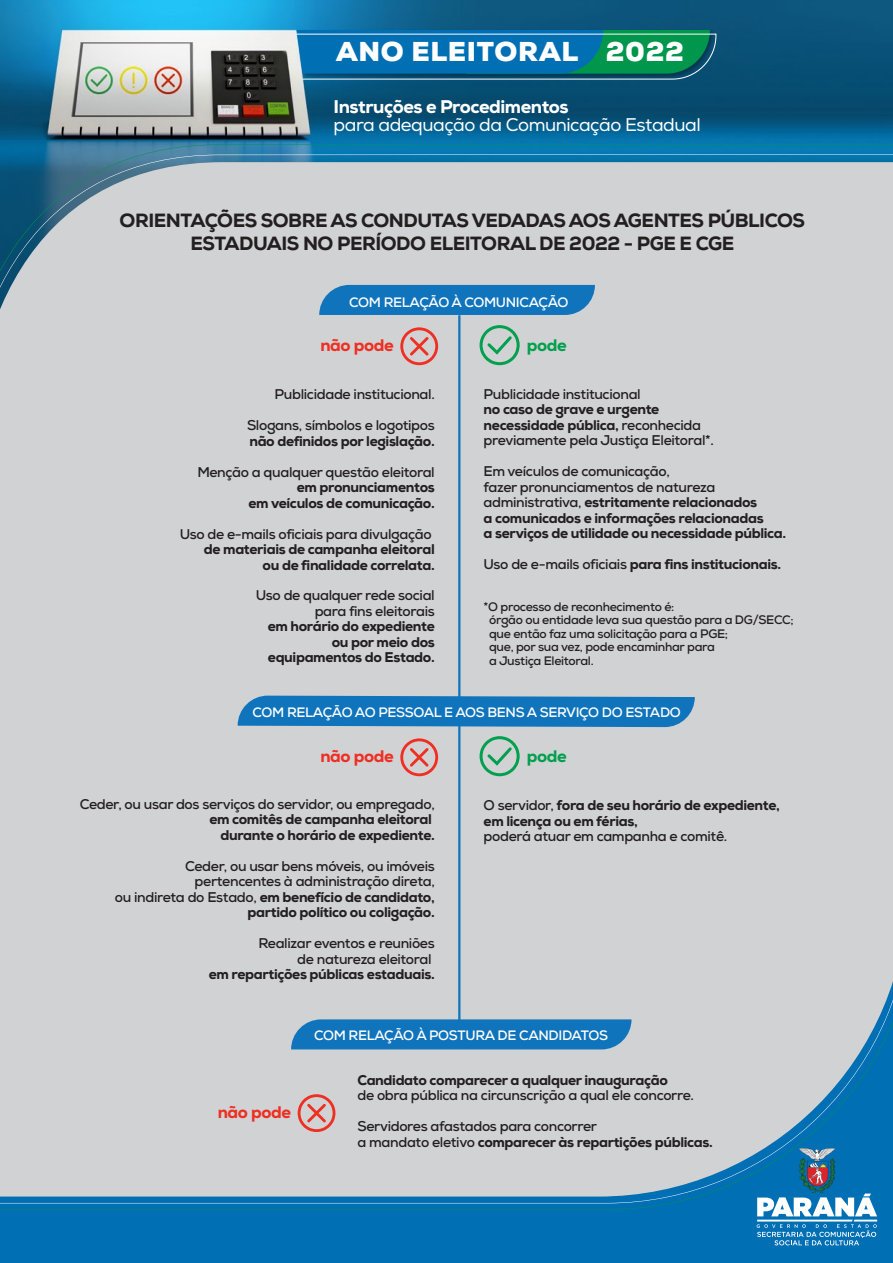
<style>
.page{position:relative;width:893px;height:1263px;background:#fff}
.page>*{position:absolute;margin:0;border:0;box-sizing:border-box;transform-origin:0 0}
.t1{font:900 27.3px "Nexa";letter-spacing:.025em;color:#fff}
.t2{font:800 19.05px/23.1px "Nexa";letter-spacing:-.025em;color:#231f20;text-align:center}
.t3{font:18.3px "Nexa";letter-spacing:-.025em;color:#fff}
.t4{font:800 18.3px "Nexa";letter-spacing:-.025em;color:#fff}
.t5{font:800 16.65px "Nexa";letter-spacing:-.025em;color:#ee2f22}
.t6{font:800 16.65px "Nexa";letter-spacing:-.025em;color:#00a04e}
.t7{font:800 14.1px/15.5px "Nexa";letter-spacing:-.025em;color:#231f20;text-align:right}
.t8{font:700 14.1px/15.5px "Nexa";letter-spacing:-.025em;color:#231f20;text-align:right}
.t9{font:700 13.65px "Nexa";letter-spacing:-.025em;color:#fff}
.t10{font:700 12.3px/13.5px "Nexa";letter-spacing:-.025em;color:#231f20}
.s1{font-weight:800}
.s2{font-weight:700}
</style>
<div class="page">
<img style="left:0;top:0;width:691px;height:144px">
<img style="left:691px;top:0;width:202px;height:144px">
<div style="left:0;top:424px;width:893px;height:839px;background:#006fb3"></div>
<img style="left:294px;top:27px;width:423px;height:54px">
<svg style="left:296px;top:30px;width:420px;height:49px;background:#0b7895"></svg>
<div style="left:0;top:154px;width:893px;height:1049px;background:#d1d2d4"></div>
<svg style="left:757px;top:1148px;width:120px;height:97px"></svg>
<svg style="left:480px;top:325px;width:40px;height:40px;background:#96c3ae"></svg>
<svg style="left:400px;top:327px;width:38px;height:38px"></svg>
<svg style="left:480px;top:736px;width:40px;height:40px;background:#96c3ae"></svg>
<svg style="left:400px;top:738px;width:38px;height:38px"></svg>
<svg style="left:298px;top:1094px;width:37px;height:38px"></svg>
<hr style="left:458px;top:315px;width:2px;height:716px;background:#1074bc">
<div style="left:319px;top:285px;width:276px;height:30px;background:#1074bc"></div>
<svg style="left:238px;top:696px;width:457px;height:31px"></svg>
<svg style="left:291px;top:1019px;width:340px;height:30px"></svg>
<h1 class="t1" style="left:336px;top:34px;width:350px">ANO ELEITORAL 2022</h1>
<p class="t4" style="left:334px;top:95px;width:237px">Instruções e Procedimentos</p>
<p class="t3" style="left:334px;top:113px;width:369px">para adequação da Comunicação Estadual</p>
<h2 class="t2" style="left:120px;top:209px;width:687px">ORIENTAÇÕES SOBRE AS CONDUTAS VEDADAS AOS AGENTES PÚBLICOS<br>ESTADUAIS NO PERÍODO ELEITORAL DE 2022 - PGE E CGE</h2>
<p class="t9" style="left:349px;top:293px;width:221px">COM RELAÇÃO À COMUNICAÇÃO</p>
<p class="t5" style="left:320px;top:335px;width:75px">não pode</p>
<p class="t6" style="left:527px;top:335px;width:41px">pode</p>
<p class="t8" style="left:247px;top:379px;width:189px;line-height:30.9px">Publicidade institucional.<br>Slogans, símbolos e logotipos</p>
<p class="t7" style="left:249px;top:433px;width:187px">não definidos por legislação.</p>
<p class="t8" style="left:197px;top:464px;width:239px">Menção a qualquer questão eleitoral</p>
<p class="t7" style="left:249px;top:480px;width:188px">em pronunciamentos<br>em veículos de comunicação.</p>
<p class="t8" style="left:180px;top:526px;width:253px">Uso de e-mails oficiais para divulgação</p>
<p class="t7" style="left:204px;top:541px;width:232px">de materiais de campanha eleitoral ou de finalidade correlata.</p>
<p class="t8" style="left:256px;top:588px;width:180px">Uso de qualquer rede social para fins eleitorais</p>
<p class="t7" style="left:268px;top:619px;width:169px">em horário do expediente ou por meio dos equipamentos do Estado.</p>
<p class="t8" style="left:484px;top:386px;width:159px">Publicidade institucional</p>
<p class="t8" style="left:484px;top:402px;width:232px;text-align:left"><span class="s1">no caso de grave e urgente necessidade pública,</span> reconhecida previamente pela Justiça Eleitoral*.</p>
<p class="t7" style="left:484px;top:464px;width:304px;text-align:left"><span class="s2">Em veículos de comunicação,<br>fazer pronunciamentos de natureza administrativa,</span> estritamente relacionados<br>a comunicados e informações relacionadas<br>a serviços de utilidade ou necessidade pública.</p>
<p class="t7" style="left:484px;top:557px;width:299px"><span class="s2">Uso de e-mails oficiais</span> para fins institucionais.</p>
<p class="t10" style="left:489px;top:599px;width:306px;text-indent:-6px">*O processo de reconhecimento é:<br>órgão ou entidade leva sua questão para a DG/SECC; que então faz uma solicitação para a PGE;<br>que, por sua vez, pode encaminhar para<br>a Justiça Eleitoral.</p>
<p class="t9" style="left:253px;top:704px;width:430px">COM RELAÇÃO AO PESSOAL E AOS BENS A SERVIÇO DO ESTADO</p>
<p class="t5" style="left:320px;top:746px;width:75px">não pode</p>
<p class="t6" style="left:527px;top:746px;width:41px">pode</p>
<p class="t8" style="left:80px;top:796px;width:357px">Ceder, ou usar dos serviços do servidor, ou empregado,</p>
<p class="t7" style="left:209px;top:812px;width:227px">em comitês de campanha eleitoral durante o horário de expediente.</p>
<p class="t8" style="left:115px;top:858px;width:321px">Ceder, ou usar bens móveis, ou imóveis pertencentes à administração direta,<br>ou indireta do Estado, <span class="s1">em benefício de candidato, partido político ou coligação.</span></p>
<p class="t8" style="left:258px;top:935px;width:178px">Realizar eventos e reuniões de natureza eleitoral</p>
<p class="t7" style="left:209px;top:966px;width:228px">em repartições públicas estaduais.</p>
<p class="t7" style="left:484px;top:797px;width:298px;text-align:left"><span class="s2">O servidor,</span> fora de seu horário de expediente, em licença ou em férias,</p>
<p class="t8" style="left:484px;top:828px;width:245px">poderá atuar em campanha e comitê.</p>
<p class="t5" style="left:218px;top:1102px;width:75px">não pode</p>
<p class="t9" style="left:314px;top:1026px;width:295px">COM RELAÇÃO À POSTURA DE CANDIDATOS</p>
<p class="t7" style="left:357px;top:1072px;width:312px">Candidato comparecer a qualquer inauguração</p>
<p class="t8" style="left:357px;top:1080px;width:338px;line-height:30.9px;text-align:left">de obra pública na circunscrição a qual ele concorre.<br>Servidores afastados para concorrer</p>
<p class="t7" style="left:357px;top:1134px;width:357px"><span class="s2">a mandato eletivo</span> comparecer às repartições públicas.</p>
</div>
